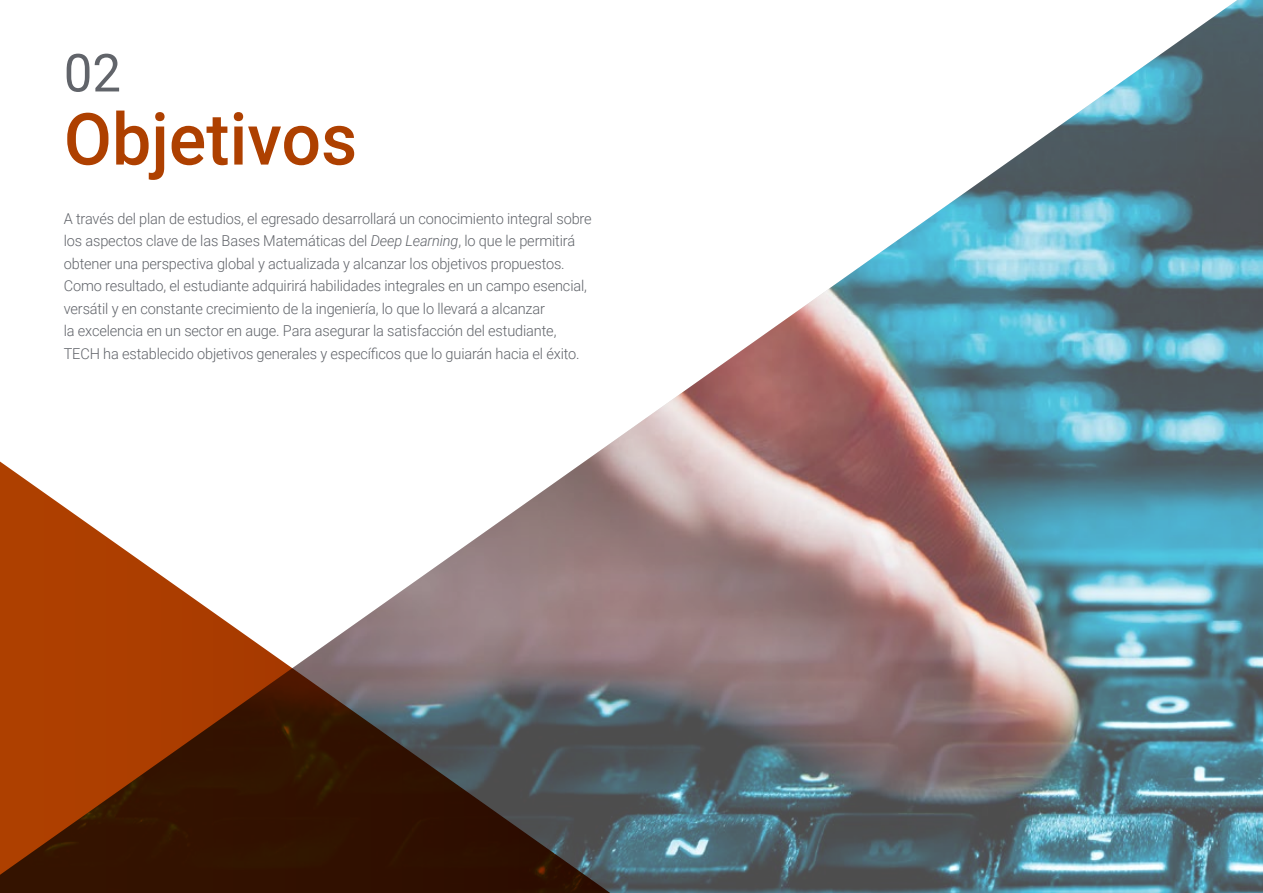
<style>
.page{position:relative;width:1263px;height:893px;background:#fff}
.page>*{position:absolute;margin:0;border:0;box-sizing:border-box;transform-origin:0 0}
.t1{font:500 72px "Roboto";color:#ae4000}
.t2{font:52.5px "Roboto";color:#61646a}
.t3{font:300 15px/22.5px "Roboto";letter-spacing:-.01em;color:#61646a}
.s1{font-style:italic}
</style>
<div class="page">
<img style="left:607px;top:0;width:656px;height:893px">
<svg style="left:0;top:446px;width:640px;height:447px"></svg>
<h2 class="t2" style="left:64px;top:36px;width:59px">02</h2>
<h1 class="t1" style="left:64px;top:89px;width:295px">Objetivos</h1>
<p class="t3" style="left:64px;top:207px;width:529px">A través del plan de estudios, el egresado desarrollará un conocimiento integral sobre los aspectos clave de las Bases Matemáticas del <span class="s1">Deep Learning</span>, lo que le permitirá obtener una perspectiva global y actualizada y alcanzar los objetivos propuestos.<br>Como resultado, el estudiante adquirirá habilidades integrales en un campo esencial, versátil y en constante crecimiento de la ingeniería, lo que lo llevará a alcanzar<br>la excelencia en un sector en auge. Para asegurar la satisfacción del estudiante, TECH ha establecido objetivos generales y específicos que lo guiarán hacia el éxito.</p>
</div>
